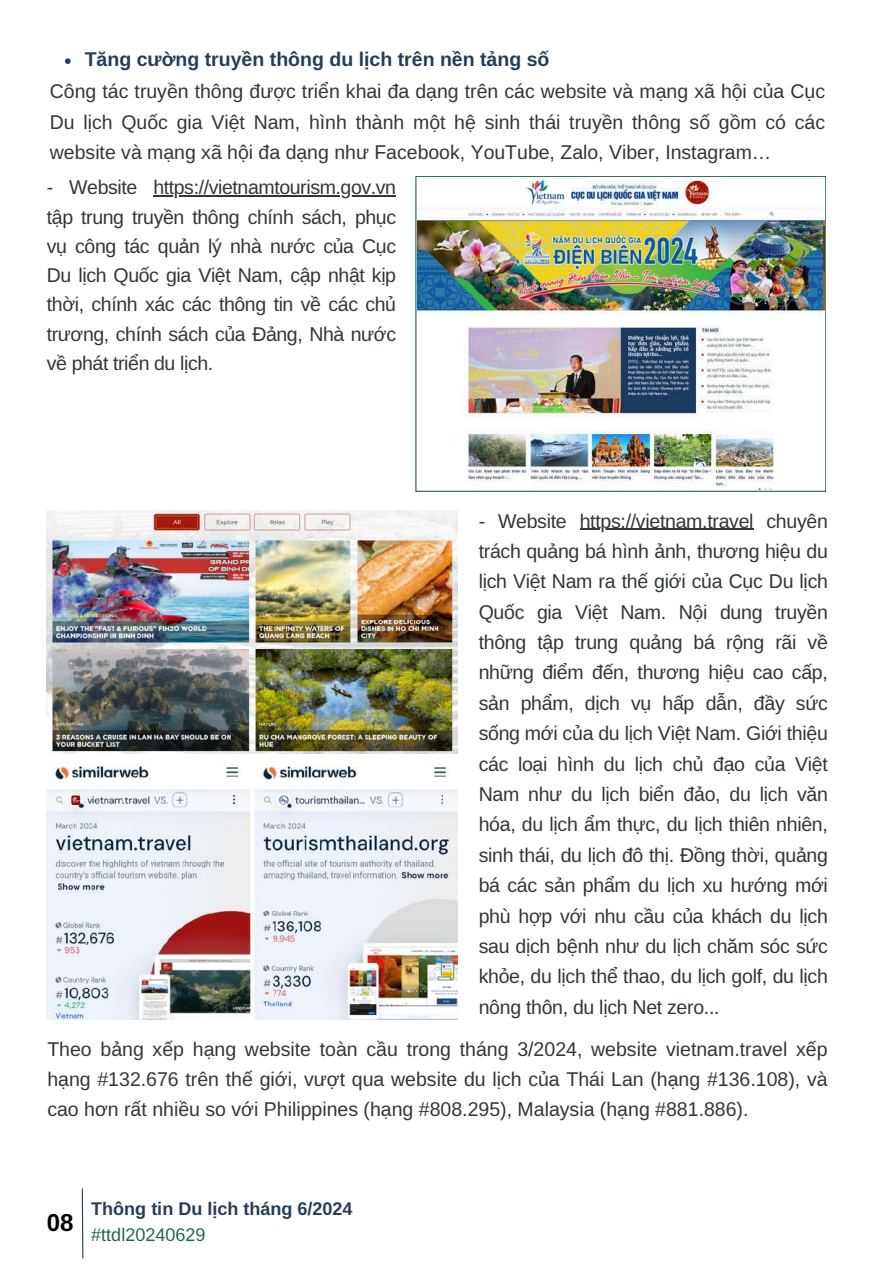
<style>
.page{position:relative;width:894px;height:1264px;background:#fff}
.page>*{position:absolute;margin:0;border:0;box-sizing:border-box;transform-origin:0 0}
.t1{font:700 24px "Libra Sans";color:#000}
.t2{font:19.5px/30.3px "Libra Sans";letter-spacing:-.01em;color:#303833;text-align:justify}
.t3{font:700 19.5px "Libra Sans";color:#253d58}
.t4{font:700 18px "Libra Sans";color:#253d58}
.t5{font:18px "Libra Sans";color:#21644e}
</style>
<div class="page">
<img style="left:47px;top:510px;width:410px;height:243px">
<img style="left:418px;top:178px;width:405px;height:311px">
<div style="left:416px;top:176px;width:409px;height:315px;border:1px solid #21644e"></div>
<img style="left:47px;top:761px;width:410px;height:258px">
<svg style="left:65px;top:58px;width:6px;height:6px"></svg>
<hr style="left:153px;top:195px;width:242px;height:1px;background:#303833">
<hr style="left:579px;top:528px;width:174px;height:2px;background:#303833">
<svg style="left:81px;top:1188px;width:3px;height:71px"></svg>
<p class="t3" style="left:85px;top:49px;width:466px">Tăng cường truyền thông du lịch trên nền tảng số</p>
<p class="t2" style="left:50px;top:76px;width:776px">Công tác truyền thông được triển khai đa dạng trên các website và mạng xã hội của Cục Du lịch Quốc gia Việt Nam, hình thành một hệ sinh thái truyền thông số gồm có các website và mạng xã hội đa dạng như Facebook, YouTube, Zalo, Viber, Instagram…</p>
<p class="t2" style="left:47px;top:173px;width:351px;line-height:29.2px">- Website https://vietnamtourism.gov.vn tập trung truyền thông chính sách, phục vụ công tác quản lý nhà nước của Cục Du lịch Quốc gia Việt Nam, cập nhật kịp thời, chính xác các thông tin về các chủ trương, chính sách của Đảng, Nhà nước về phát triển du lịch.</p>
<p class="t2" style="left:478px;top:505px;width:351px">- Website https://vietnam.travel chuyên trách quảng bá hình ảnh, thương hiệu du lịch Việt Nam ra thế giới của Cục Du lịch Quốc gia Việt Nam. Nội dung truyền thông tập trung quảng bá rộng rãi về những điểm đến, thương hiệu cao cấp, sản phẩm, dịch vụ hấp dẫn, đầy sức sống mới của du lịch Việt Nam. Giới thiệu các loại hình du lịch chủ đạo của Việt Nam như du lịch biển đảo, du lịch văn hóa, du lịch ẩm thực, du lịch thiên nhiên, sinh thái, du lịch đô thị. Đồng thời, quảng bá các sản phẩm du lịch xu hướng mới phù hợp với nhu cầu của khách du lịch sau dịch bệnh như du lịch chăm sóc sức khỏe, du lịch thể thao, du lịch golf, du lịch nông thôn, du lịch Net zero...</p>
<p class="t2" style="left:47px;top:1033px;width:781px">Theo bảng xếp hạng website toàn cầu trong tháng 3/2024, website vietnam.travel xếp hạng #132.676 trên thế giới, vượt qua website du lịch của Thái Lan (hạng #136.108), và cao hơn rất nhiều so với Philippines (hạng #808.295), Malaysia (hạng #881.886).</p>
<p class="t1" style="left:47px;top:1208px;width:28px">08</p>
<p class="t4" style="left:91px;top:1198px;width:263px">Thông tin Du lịch tháng 6/2024</p>
<p class="t5" style="left:91px;top:1224px;width:116px">#ttdl20240629</p>
</div>
